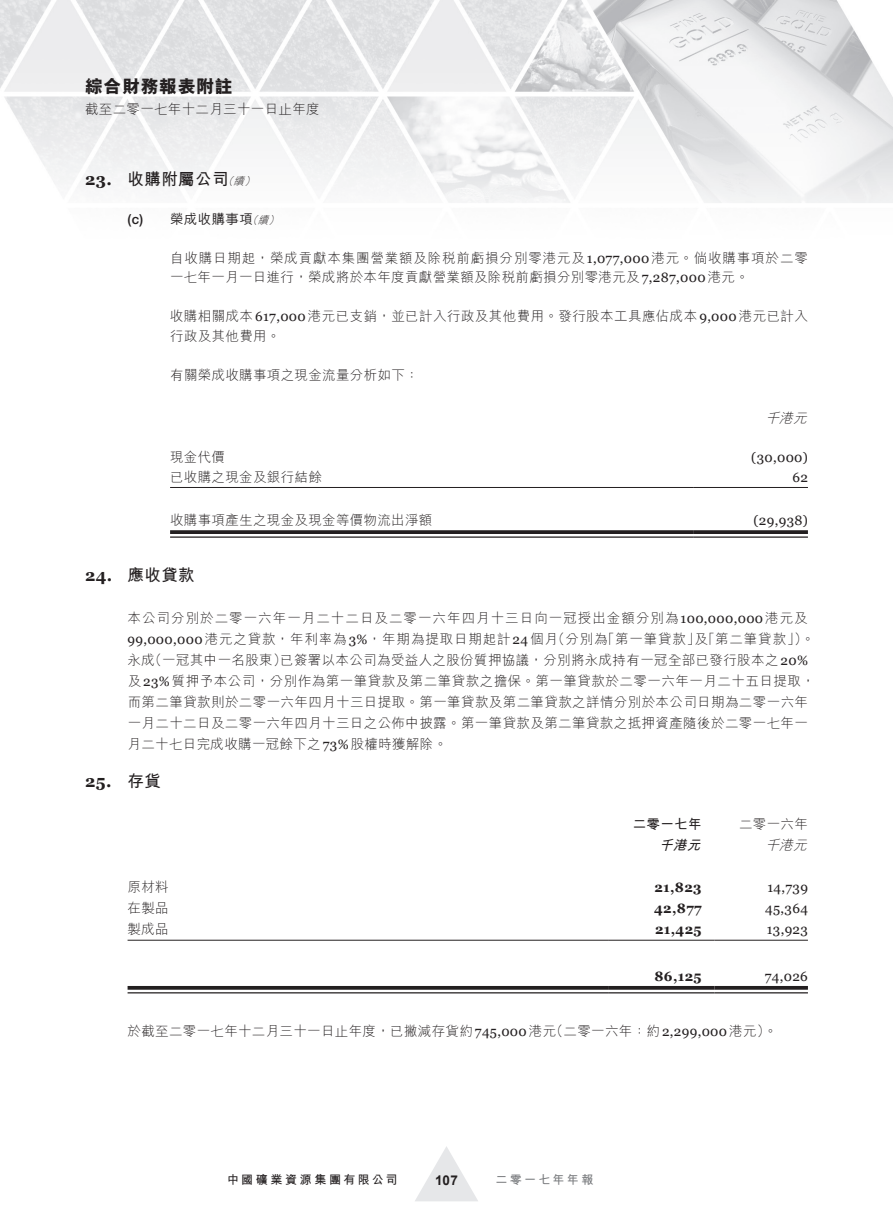
<style>
.page{position:relative;width:893px;height:1212px;background:#fff}
.page>*{position:absolute;margin:0;border:0;box-sizing:border-box;transform-origin:0 0}
.t1{font:800 18px "M Hei HK";letter-spacing:.03em;color:#231f20}
.t2{font:700 16.5px "M Hei HK";letter-spacing:.025em;color:#231f20}
.t3{font:700 16.5px "Georgia";color:#231f20}
.t4{font:300 13.5px/21px "M Hei HK";letter-spacing:.03em;color:#231f20}
.t5{font:300 13.5px/19.5px "M Hei HK";letter-spacing:.065em;color:#231f20}
.t6{font:300 13.5px/21px "M Hei HK";letter-spacing:.075em;color:#231f20}
.t7{font:13.5px "Georgia";letter-spacing:.025em;color:#231f20}
.t8{font:700 13.5px "Georgia";letter-spacing:.025em;color:#231f20}
.t9{font:500 13.5px "M Hei HK";letter-spacing:.03em;color:#231f20}
.t10{font:italic 300 13.5px "M Hei HK";color:#231f20}
.t11{font:700 13.5px "M Hei HK";letter-spacing:.025em;color:#231f20}
.t12{font:700 13.5px "Arial";color:#231f20}
.t13{font:500 13.5px "Helvetica Neue";color:#231f20}
.t14{font:italic 700 13.5px "M Hei HK";color:#231f20}
.t15{font:700 12px "M Hei HK";letter-spacing:.205em;color:#231f20}
.t16{font:700 12px "M Hei HK";letter-spacing:.195em;color:#76787b}
.t17{font:italic 300 10.5px "M Hei HK";color:#231f20}
.s1{font-family:"Georgia";font-weight:400}
</style>
<div class="page">
<img style="left:0;top:0;width:893px;height:994px">
<svg style="left:415px;top:1146px;width:63px;height:55px"></svg>
<hr style="left:170px;top:487px;width:523px;height:1px;background:#231f20">
<hr style="left:693px;top:487px;width:115px;height:1px;background:#231f20">
<svg style="left:170px;top:530px;width:523px;height:4px;background:#302c2d"></svg>
<hr style="left:170px;top:536px;width:523px;height:2px;background:#231f20">
<svg style="left:693px;top:530px;width:115px;height:4px"></svg>
<hr style="left:693px;top:536px;width:115px;height:2px;background:#231f20">
<hr style="left:128px;top:940px;width:480px;height:1px;background:#231f20">
<hr style="left:608px;top:940px;width:106px;height:1px;background:#231f20">
<hr style="left:714px;top:940px;width:94px;height:1px;background:#231f20">
<svg style="left:128px;top:986px;width:480px;height:4px;background:#312e2f"></svg>
<hr style="left:128px;top:992px;width:480px;height:1px;background:#231f20">
<svg style="left:608px;top:986px;width:106px;height:4px"></svg>
<hr style="left:608px;top:992px;width:106px;height:1px;background:#231f20">
<svg style="left:714px;top:986px;width:94px;height:4px"></svg>
<hr style="left:714px;top:992px;width:94px;height:1px;background:#231f20">
<h1 class="t1" style="left:85px;top:74px;width:149px">綜合財務報表附註</h1>
<p class="t4" style="left:85px;top:98px;width:236px">截至二零一七年十二月三十一日止年度</p>
<p class="t3" style="left:85px;top:168px;width:28px">23.</p>
<p class="t3" style="left:85px;top:564px;width:29px">24.</p>
<p class="t3" style="left:85px;top:770px;width:28px">25.</p>
<p class="t2" style="left:128px;top:167px;width:103px">收購附屬公司</p>
<p class="t17" style="left:234px;top:174px;width:16px">續</p>
<p class="t17" style="left:223px;top:174px;width:16px">（</p>
<p class="t17" style="left:244px;top:174px;width:16px">(</p>
<p class="t13" style="left:128px;top:211px;width:17px">)c(</p>
<p class="t9" style="left:170px;top:209px;width:84px">榮成收購事項</p>
<p class="t17" style="left:258px;top:213px;width:16px">續</p>
<p class="t17" style="left:247px;top:213px;width:16px">（</p>
<p class="t17" style="left:269px;top:213px;width:16px">(</p>
<p class="t5" style="left:170px;top:248px;width:639px">自收購日期起，榮成貢獻本集團營業額及除稅前虧損分別零港元及<span class="s1">1,077,000</span>港元。倘收購事項於二零一七年一月一日進行，榮成將於本年度貢獻營業額及除稅前虧損分別零港元及<span class="s1">7,287,000</span>港元。</p>
<p class="t4" style="left:170px;top:306px;width:640px;line-height:19.5px">收購相關成本<span class="s1">617,000</span>港元已支銷，並已計入行政及其他費用。發行股本工具應佔成本<span class="s1">9,000</span>港元已計入行政及其他費用。</p>
<p class="t4" style="left:170px;top:364px;width:250px">有關榮成收購事項之現金流量分析如下：</p>
<p class="t10" style="left:765px;top:409px;width:47px">千港元</p>
<p class="t7" style="left:751px;top:449px;width:58px">)30,000(</p>
<p class="t4" style="left:170px;top:446px;width:56px">現金代價</p>
<p class="t4" style="left:170px;top:466px;width:153px">已收購之現金及銀行結餘</p>
<p class="t4" style="left:170px;top:509px;width:264px">收購事項產生之現金及現金等價物流出淨額</p>
<p class="t7" style="left:792px;top:469px;width:17px">62</p>
<p class="t7" style="left:753px;top:512px;width:56px">)29,938(</p>
<p class="t2" style="left:128px;top:562px;width:69px">應收貸款</p>
<p class="t6" style="left:601px;top:607px;width:215px;text-indent:-474px">本公司分別於二零一六年一月二十二日及二零一六年四月十三日向一冠授出金額分別為<span class="s1">100,000,000</span>港元及「第一筆貸款 「及」 第二筆貸款 。(「</p>
<p class="t4" style="left:280px;top:628px;width:529px;text-indent:-153px"><span class="s1">99,000,000</span>港元之貸款，年利率為<span class="s1">3%</span>，年期為提取日期起計<span class="s1">24</span>個月<br>已簽署以本公司為受益人之股份質押協議，分別將永成持有一冠全部已發行股本之<span class="s1">20%</span></p>
<p class="t4" style="left:552px;top:628px;width:58px">（分別為</p>
<p class="t4" style="left:148px;top:649px;width:140px">（一冠其中一名股東）</p>
<p class="t4" style="left:128px;top:649px;width:689px">永成<br>及<span class="s1">23%</span>質押予本公司，分別作為第一筆貸款及第二筆貸款之擔保。第一筆貸款於二零一六年一月二十五日提取，而第二筆貸款則於二零一六年四月十三日提取。第一筆貸款及第二筆貸款之詳情分別於本公司日期為二零一六年一月二十二日及二零一六年四月十三日之公佈中披露。第一筆貸款及第二筆貸款之抵押資產隨後於二零一七年一月二十七日完成收購一冠餘下之<span class="s1">73%</span>股權時獲解除。</p>
<p class="t2" style="left:128px;top:769px;width:35px">存貨</p>
<p class="t11" style="left:633px;top:814px;width:70px">二零一七年</p>
<p class="t4" style="left:739px;top:813px;width:70px">二零一六年</p>
<p class="t14" style="left:659px;top:835px;width:47px">千港元</p>
<p class="t10" style="left:765px;top:836px;width:47px">千港元</p>
<p class="t4" style="left:128px;top:876px;width:43px">原材料</p>
<p class="t8" style="left:654px;top:879px;width:49px">21,823</p>
<p class="t7" style="left:767px;top:879px;width:42px">14,739</p>
<p class="t4" style="left:128px;top:897px;width:43px">在製品</p>
<p class="t8" style="left:654px;top:900px;width:49px">42,877</p>
<p class="t7" style="left:765px;top:900px;width:44px">45,364</p>
<p class="t4" style="left:128px;top:918px;width:43px">製成品</p>
<p class="t8" style="left:655px;top:921px;width:48px">21,425</p>
<p class="t7" style="left:767px;top:921px;width:43px">13,923</p>
<p class="t8" style="left:654px;top:967px;width:49px">86,125</p>
<p class="t7" style="left:765px;top:968px;width:45px">74,026</p>
<p class="t4" style="left:550px;top:1020px;width:229px">（二零一六年：約<span class="s1">2,299,000</span>港元。(</p>
<p class="t4" style="left:128px;top:1020px;width:430px">於截至二零一七年十二月三十一日止年度，已撇減存貨約<span class="s1">745,000</span>港元</p>
<p class="t15" style="left:227px;top:1171px;width:172px">中國礦業資源集團有限公司</p>
<p class="t12" style="left:435px;top:1171px;width:24px">107</p>
<p class="t16" style="left:495px;top:1171px;width:100px">二零一七年年報</p>
</div>
